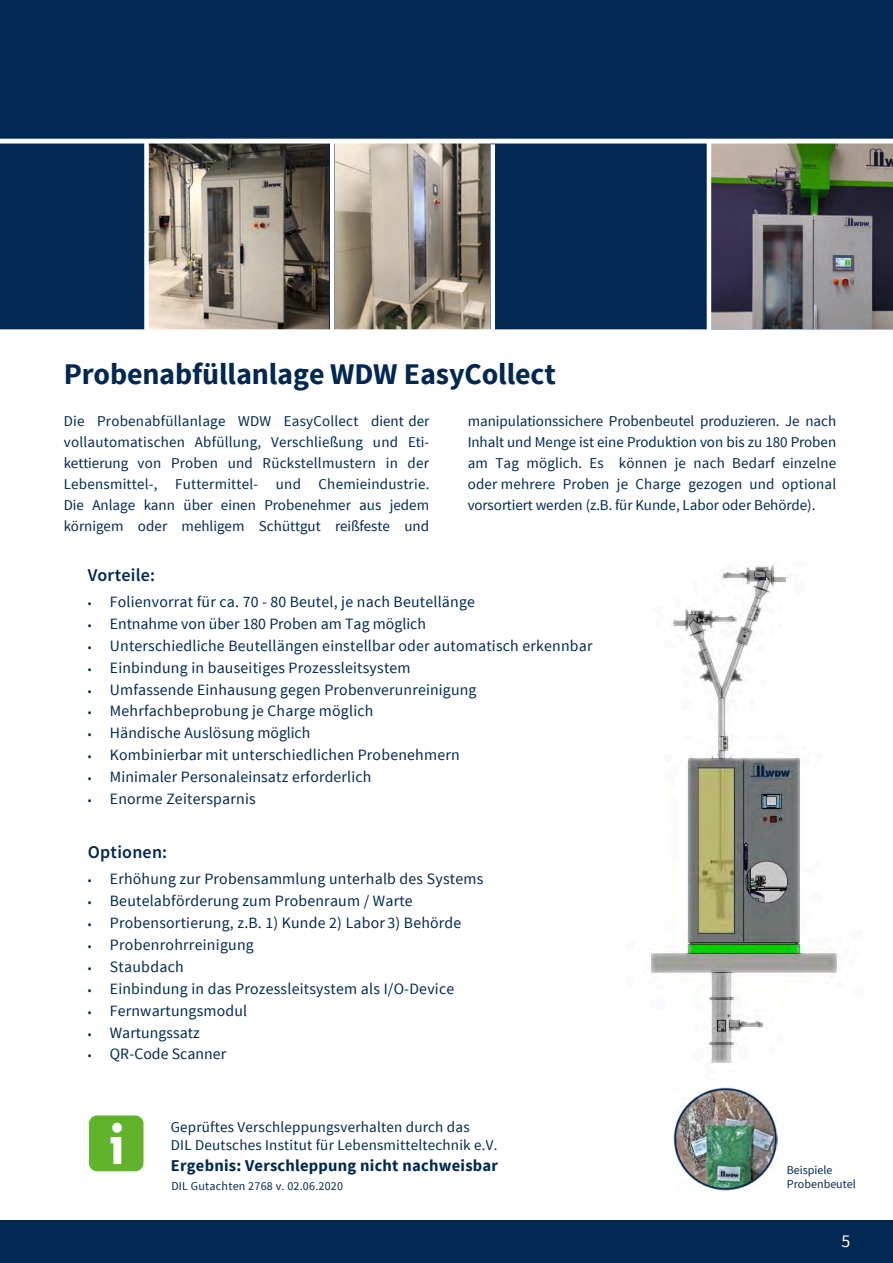
<style>
.page{position:relative;width:893px;height:1263px;background:#fff}
.page>*{position:absolute;margin:0;border:0;box-sizing:border-box;transform-origin:0 0}
.t1{font:700 30px "Source Sans Pro";letter-spacing:-.005em;color:#002853}
.t2{font:600 18px "Source Sans Pro";letter-spacing:.015em;color:#002853}
.t3{font:18px "Source Sans Pro";color:#fff}
.t4{font:700 16.5px "Source Sans Pro";letter-spacing:.015em;color:#012850}
.t5{font:15.75px "Source Sans Pro";letter-spacing:.015em;color:#002853}
.t6{font:15px/21px "Source Sans Pro";color:#002853;text-align:justify}
.t7{font:15px/18px "Source Sans Pro";letter-spacing:.015em;color:#012850}
.t8{font:12px "Source Sans Pro";letter-spacing:.02em;color:#012850}
.t9{font:12px/14.4px "Source Sans Pro";color:#012850}
.s1{font-size:12.6px}
</style>
<div class="page">
<img style="left:650px;top:564px;width:189px;height:500px">
<div style="left:0;top:1220px;width:893px;height:43px;background:#002853"></div>
<div style="left:0;top:142px;width:893px;height:188px;background:#002853"></div>
<img style="left:711px;top:146px;width:182px;height:181px">
<img style="left:335px;top:146px;width:154px;height:181px">
<img style="left:149px;top:146px;width:179px;height:181px">
<div style="left:0;top:0;width:893px;height:138px;background:#002853"></div>
<div style="left:144px;top:141px;width:5px;height:194px;background:#fff"></div>
<div style="left:490px;top:144px;width:5px;height:194px;background:#fff"></div>
<img style="left:88px;top:1115px;width:56px;height:56px">
<svg style="left:0;top:327px;width:893px;height:3px"></svg>
<hr style="left:707px;top:141px;width:4px;height:193px;background:#fff">
<img style="left:674px;top:1087px;width:103px;height:104px">
<hr style="left:330px;top:141px;width:4px;height:194px;background:#fff">
<svg style="left:0;top:138px;width:893px;height:8px"></svg>
<h1 class="t1" style="left:64px;top:355px;width:494px">Probenabfüllanlage WDW EasyCollect</h1>
<p class="t6" style="left:64px;top:410px;width:367px">Die Probenabfüllanlage WDW EasyCollect dient der vollautomatischen Abfüllung, Verschließung und Eti&shy;kettierung von Proben und Rückstellmustern in der Lebensmittel-, Futtermittel- und Chemieindustrie.<br>Die Anlage kann über einen Probenehmer aus jedem körnigem oder mehligem Schüttgut reißfeste und</p>
<p class="t2" style="left:88px;top:563px;width:69px">Vorteile:</p>
<p class="t5" style="left:88px;top:592px;width:389px"><span class="s1">•</span> Folienvorrat für ca. 70 - 80 Beutel, je nach Beutellänge</p>
<p class="t5" style="left:88px;top:614px;width:340px"><span class="s1">•</span> Entnahme von über 180 Proben am Tag möglich</p>
<p class="t5" style="left:88px;top:636px;width:506px"><span class="s1">•</span> Unterschiedliche Beutellängen einstellbar oder automatisch erkennbar</p>
<p class="t5" style="left:88px;top:658px;width:324px"><span class="s1">•</span> Einbindung in bauseitiges Prozessleitsystem</p>
<p class="t5" style="left:88px;top:679px;width:390px"><span class="s1">•</span> Umfassende Einhausung gegen Probenverunreinigung</p>
<p class="t5" style="left:88px;top:701px;width:287px"><span class="s1">•</span> Mehrfachbeprobung je Charge möglich</p>
<p class="t5" style="left:88px;top:723px;width:224px"><span class="s1">•</span> Händische Auslösung möglich</p>
<p class="t5" style="left:88px;top:745px;width:373px"><span class="s1">•</span> Kombinierbar mit unterschiedlichen Probenehmern</p>
<p class="t5" style="left:88px;top:767px;width:285px"><span class="s1">•</span> Minimaler Personaleinsatz erforderlich</p>
<p class="t5" style="left:88px;top:789px;width:169px"><span class="s1">•</span> Enorme Zeitersparnis</p>
<p class="t2" style="left:88px;top:840px;width:81px">Optionen:</p>
<p class="t5" style="left:88px;top:869px;width:397px"><span class="s1">•</span> Erhöhung zur Probensammlung unterhalb des Systems</p>
<p class="t5" style="left:88px;top:891px;width:326px"><span class="s1">•</span> Beutelabförderung zum Probenraum / Warte</p>
<p class="t5" style="left:88px;top:913px;width:375px"><span class="s1">•</span> Probensortierung, z.B. 1) Kunde 2) Labor 3) Behörde</p>
<p class="t5" style="left:88px;top:935px;width:168px"><span class="s1">•</span> Probenrohrreinigung</p>
<p class="t5" style="left:88px;top:957px;width:97px"><span class="s1">•</span> Staubdach</p>
<p class="t5" style="left:88px;top:979px;width:368px"><span class="s1">•</span> Einbindung in das Prozessleitsystem als I/O-Device</p>
<p class="t5" style="left:88px;top:1001px;width:161px"><span class="s1">•</span> Fernwartungsmodul</p>
<p class="t5" style="left:88px;top:1022px;width:114px"><span class="s1">•</span> Wartungssatz</p>
<p class="t5" style="left:88px;top:1044px;width:140px"><span class="s1">•</span> QR-Code Scanner</p>
<p class="t6" style="left:468px;top:410px;width:370px">manipulationssichere Probenbeutel produzieren. Je nach Inhalt und Menge ist eine Produktion von bis zu 180 Proben am Tag möglich. Es können je nach Bedarf einzelne oder mehrere Proben je Charge gezogen und optional vorsortiert werden (z.B. für Kunde, Labor oder Behörde).</p>
<p class="t7" style="left:171px;top:1118px;width:328px">Geprüftes Verschleppungsverhalten durch das<br>DIL Deutsches Institut für Lebensmitteltechnik e.V.</p>
<p class="t4" style="left:171px;top:1154px;width:329px">Ergebnis: Verschleppung nicht nachweisbar</p>
<p class="t8" style="left:171px;top:1178px;width:173px">DIL Gutachten 2768 v. 02.06.2020</p>
<p class="t9" style="left:787px;top:1163px;width:70px">Beispiele<br>Probenbeutel</p>
<p class="t3" style="left:841px;top:1229px;width:10px">5</p>
</div>
